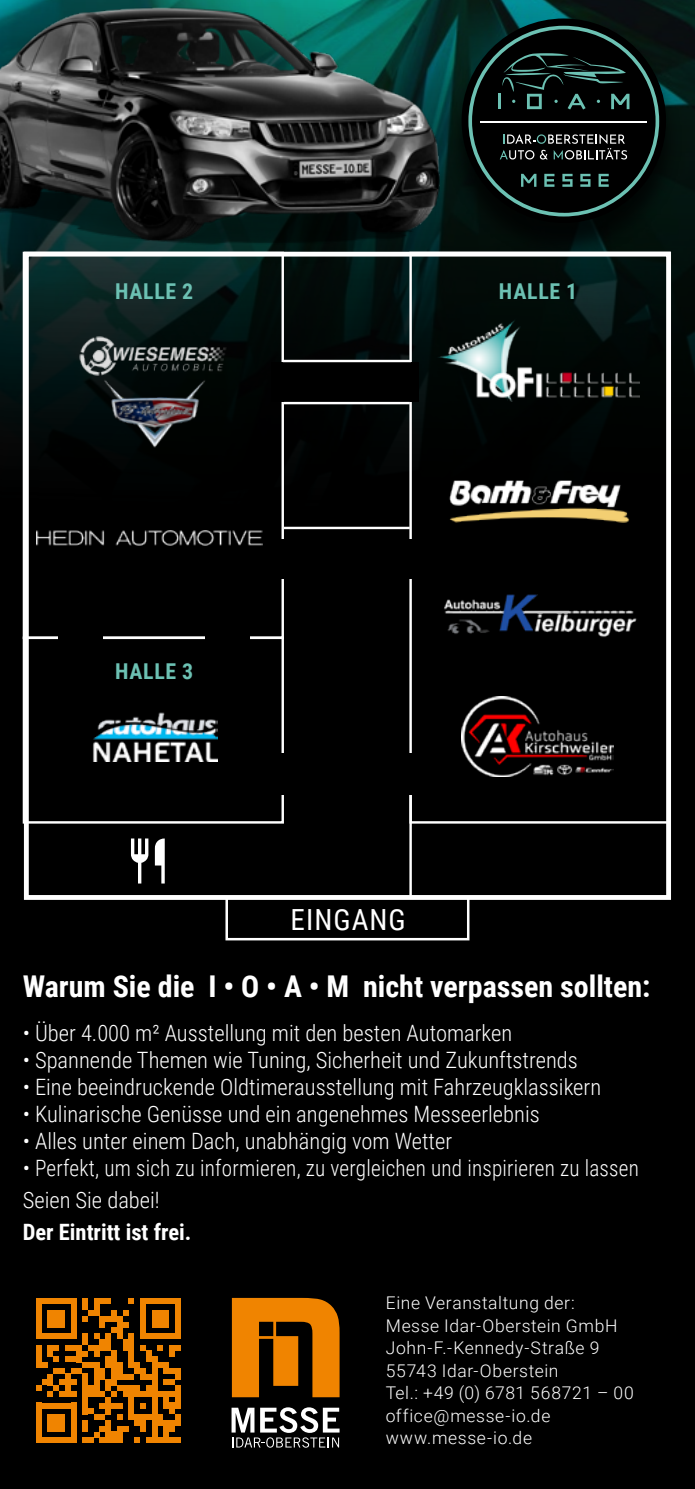
<style>
.page{position:relative;width:695px;height:1489px;background:#fff}
.page>*{position:absolute;margin:0;border:0;box-sizing:border-box;transform-origin:0 0}
.t1{font:700 30px "Roboto Condensed";color:#fff}
.t2{font:29px "Roboto Condensed";letter-spacing:.035em;color:#fff}
.t3{font:300 22.5px/32px "Roboto Condensed";color:#fff}
.t4{font:700 22.5px "Roboto Condensed";color:#fff}
.t5{font:700 21.75px "Roboto Condensed";letter-spacing:.035em;color:#6cc1b3}
.t6{font:300 17.5px/22.5px "Roboto";letter-spacing:.035em;color:#fff}
</style>
<div class="page">
<div style="left:0;top:0;width:694px;height:1488px;background:#000"></div>
<svg style="left:131px;top:838px;width:34px;height:45px"></svg>
<img style="left:0;top:0;width:694px;height:617px">
<svg style="left:231px;top:1407px;width:108px;height:40px"></svg>
<svg style="left:232px;top:1297px;width:107px;height:100px"></svg>
<div style="left:36px;top:1298px;width:6px;height:35px;background:#f08400"></div>
<div style="left:36px;top:1344px;width:6px;height:17px;background:#f08400"></div>
<div style="left:36px;top:1402px;width:6px;height:11px;background:#f08400"></div>
<div style="left:36px;top:1413px;width:6px;height:18px;background:#f08400"></div>
<div style="left:36px;top:1431px;width:6px;height:11px;background:#f08400"></div>
<svg style="left:36px;top:1361px;width:11px;height:6px"></svg>
<div style="left:47px;top:1309px;width:6px;height:18px;background:#f08400"></div>
<div style="left:47px;top:1344px;width:6px;height:12px;background:#f08400"></div>
<div style="left:47px;top:1373px;width:6px;height:12px;background:#f08400"></div>
<div style="left:47px;top:1413px;width:6px;height:18px;background:#f08400"></div>
<div style="left:53px;top:1309px;width:6px;height:18px;background:#f08400"></div>
<div style="left:53px;top:1413px;width:6px;height:18px;background:#f08400"></div>
<div style="left:59px;top:1309px;width:6px;height:18px;background:#f08400"></div>
<svg style="left:36px;top:1379px;width:29px;height:17px"></svg>
<div style="left:59px;top:1413px;width:6px;height:18px;background:#f08400"></div>
<svg style="left:42px;top:1298px;width:29px;height:6px"></svg>
<div style="left:65px;top:1373px;width:6px;height:23px;background:#f08400"></div>
<svg style="left:42px;top:1403px;width:29px;height:5px"></svg>
<svg style="left:42px;top:1437px;width:29px;height:5px"></svg>
<div style="left:71px;top:1298px;width:5px;height:35px;background:#f08400"></div>
<svg style="left:36px;top:1333px;width:40px;height:5px"></svg>
<svg style="left:71px;top:1379px;width:5px;height:17px"></svg>
<div style="left:71px;top:1402px;width:5px;height:11px;background:#f08400"></div>
<div style="left:71px;top:1413px;width:5px;height:18px;background:#f08400"></div>
<div style="left:71px;top:1431px;width:5px;height:11px;background:#f08400"></div>
<div style="left:82px;top:1333px;width:6px;height:11px;background:#f08400"></div>
<div style="left:82px;top:1373px;width:6px;height:23px;background:#f08400"></div>
<div style="left:82px;top:1396px;width:6px;height:17px;background:#f08400"></div>
<div style="left:82px;top:1419px;width:6px;height:12px;background:#f08400"></div>
<svg style="left:53px;top:1344px;width:41px;height:29px"></svg>
<div style="left:88px;top:1385px;width:6px;height:11px;background:#f08400"></div>
<div style="left:94px;top:1344px;width:6px;height:12px;background:#f08400"></div>
<div style="left:94px;top:1361px;width:6px;height:35px;background:#f08400"></div>
<div style="left:100px;top:1338px;width:5px;height:12px;background:#f08400"></div>
<div style="left:100px;top:1367px;width:5px;height:12px;background:#f08400"></div>
<svg style="left:100px;top:1391px;width:5px;height:5px"></svg>
<svg style="left:88px;top:1403px;width:17px;height:16px"></svg>
<svg style="left:82px;top:1426px;width:23px;height:16px"></svg>
<div style="left:105px;top:1333px;width:6px;height:17px;background:#f08400"></div>
<svg style="left:105px;top:1356px;width:6px;height:11px"></svg>
<div style="left:105px;top:1379px;width:6px;height:11px;background:#f08400"></div>
<div style="left:105px;top:1396px;width:6px;height:17px;background:#f08400"></div>
<div style="left:105px;top:1419px;width:6px;height:12px;background:#f08400"></div>
<div style="left:105px;top:1431px;width:6px;height:11px;background:#f08400"></div>
<div style="left:111px;top:1350px;width:6px;height:11px;background:#f08400"></div>
<div style="left:111px;top:1361px;width:6px;height:24px;background:#f08400"></div>
<div style="left:111px;top:1431px;width:6px;height:11px;background:#f08400"></div>
<div style="left:117px;top:1361px;width:6px;height:18px;background:#f08400"></div>
<svg style="left:111px;top:1385px;width:12px;height:11px"></svg>
<div style="left:117px;top:1431px;width:6px;height:11px;background:#f08400"></div>
<div style="left:123px;top:1338px;width:5px;height:12px;background:#f08400"></div>
<div style="left:123px;top:1385px;width:5px;height:11px;background:#f08400"></div>
<svg style="left:117px;top:1426px;width:11px;height:5px"></svg>
<svg style="left:82px;top:1298px;width:52px;height:40px"></svg>
<div style="left:128px;top:1333px;width:6px;height:28px;background:#f08400"></div>
<svg style="left:128px;top:1361px;width:6px;height:6px"></svg>
<svg style="left:123px;top:1374px;width:11px;height:5px"></svg>
<div style="left:128px;top:1385px;width:6px;height:11px;background:#f08400"></div>
<div style="left:128px;top:1396px;width:6px;height:17px;background:#f08400"></div>
<svg style="left:111px;top:1403px;width:23px;height:16px"></svg>
<div style="left:134px;top:1361px;width:6px;height:12px;background:#f08400"></div>
<div style="left:134px;top:1385px;width:6px;height:11px;background:#f08400"></div>
<div style="left:134px;top:1413px;width:6px;height:12px;background:#f08400"></div>
<svg style="left:134px;top:1437px;width:6px;height:5px"></svg>
<div style="left:140px;top:1298px;width:6px;height:35px;background:#f08400"></div>
<svg style="left:140px;top:1345px;width:6px;height:5px"></svg>
<div style="left:140px;top:1413px;width:6px;height:18px;background:#f08400"></div>
<div style="left:146px;top:1350px;width:6px;height:11px;background:#f08400"></div>
<svg style="left:140px;top:1403px;width:12px;height:16px"></svg>
<div style="left:152px;top:1309px;width:5px;height:18px;background:#f08400"></div>
<div style="left:152px;top:1396px;width:5px;height:17px;background:#f08400"></div>
<div style="left:152px;top:1413px;width:5px;height:18px;background:#f08400"></div>
<div style="left:152px;top:1431px;width:5px;height:11px;background:#f08400"></div>
<div style="left:157px;top:1309px;width:6px;height:18px;background:#f08400"></div>
<svg style="left:157px;top:1345px;width:6px;height:5px"></svg>
<div style="left:157px;top:1413px;width:6px;height:12px;background:#f08400"></div>
<svg style="left:146px;top:1437px;width:17px;height:5px"></svg>
<div style="left:163px;top:1309px;width:6px;height:18px;background:#f08400"></div>
<div style="left:163px;top:1396px;width:6px;height:12px;background:#f08400"></div>
<div style="left:163px;top:1419px;width:6px;height:12px;background:#f08400"></div>
<div style="left:163px;top:1431px;width:6px;height:11px;background:#f08400"></div>
<svg style="left:146px;top:1298px;width:29px;height:6px"></svg>
<div style="left:169px;top:1344px;width:6px;height:12px;background:#f08400"></div>
<svg style="left:140px;top:1356px;width:35px;height:40px"></svg>
<div style="left:169px;top:1402px;width:6px;height:11px;background:#f08400"></div>
<div style="left:169px;top:1419px;width:6px;height:12px;background:#f08400"></div>
<div style="left:175px;top:1298px;width:5px;height:35px;background:#f08400"></div>
<svg style="left:140px;top:1333px;width:40px;height:5px"></svg>
<svg style="left:175px;top:1345px;width:5px;height:5px"></svg>
<div style="left:175px;top:1367px;width:5px;height:12px;background:#f08400"></div>
<div style="left:175px;top:1385px;width:5px;height:11px;background:#f08400"></div>
<div style="left:175px;top:1396px;width:5px;height:12px;background:#f08400"></div>
<div style="left:175px;top:1413px;width:5px;height:12px;background:#f08400"></div>
<svg style="left:169px;top:1437px;width:11px;height:5px"></svg>
<div style="left:445px;top:23px;width:237px;height:236px;background:#000;opacity:.75"></div>
<div style="left:461px;top:18px;width:205px;height:205px;background:#000;border-radius:50%"></div>
<svg style="left:490px;top:26px;width:169px;height:190px"></svg>
<img style="left:0;top:0;width:490px;height:272px">
<img style="left:461px;top:696px;width:152px;height:80px">
<div style="left:24px;top:252px;width:647px;height:647px;border:5px solid #fff"></div>
<img style="left:93px;top:712px;width:124px;height:49px">
<img style="left:80px;top:336px;width:147px;height:39px">
<img style="left:37px;top:530px;width:225px;height:16px">
<img style="left:437px;top:318px;width:202px;height:83px">
<img style="left:446px;top:479px;width:183px;height:43px">
<img style="left:436px;top:586px;width:210px;height:51px">
<div style="left:225px;top:895px;width:244px;height:45px;border:2px solid #fff"></div>
<div style="left:23px;top:252px;width:261px;height:387px;border:2px solid #fff"></div>
<div style="left:23px;top:636px;width:261px;height:187px;border:2px solid #fff"></div>
<div style="left:409px;top:252px;width:261px;height:571px;border:2px solid #fff"></div>
<hr style="left:284px;top:526px;width:125px;height:3px;background:#fff">
<div style="left:272px;top:539px;width:147px;height:39px;background:#000"></div>
<div style="left:272px;top:362px;width:147px;height:40px;background:#000"></div>
<hr style="left:284px;top:402px;width:125px;height:2px;background:#fff">
<hr style="left:283px;top:360px;width:128px;height:2px;background:#fff">
<hr style="left:409px;top:771px;width:3px;height:126px;background:#fff">
<div style="left:58px;top:616px;width:44px;height:40px;background:#000"></div>
<div style="left:206px;top:616px;width:44px;height:40px;background:#000"></div>
<img style="left:101px;top:368px;width:107px;height:98px">
<div style="left:269px;top:753px;width:152px;height:41px;background:#000"></div>
<p class="t5" style="left:115px;top:276px;width:80px">HALLE 2</p>
<p class="t5" style="left:499px;top:276px;width:80px">HALLE 1</p>
<p class="t5" style="left:115px;top:656px;width:80px">HALLE 3</p>
<p class="t2" style="left:290px;top:899px;width:117px">EINGANG</p>
<h1 class="t1" style="left:23px;top:964px;width:629px">Warum Sie die I • O • A • M nicht verpassen sollten:</h1>
<p class="t3" style="left:23px;top:1016px;width:491px">• Über 4.000 m² Ausstellung mit den besten Automarken</p>
<p class="t3" style="left:23px;top:1043px;width:556px">• Spannende Themen wie Tuning, Sicherheit und Zukunftstrends</p>
<p class="t3" style="left:23px;top:1070px;width:580px">• Eine beeindruckende Oldtimerausstellung mit Fahrzeugklassikern</p>
<p class="t3" style="left:23px;top:1097px;width:518px">• Kulinarische Genüsse und ein angenehmes Messeerlebnis</p>
<p class="t3" style="left:23px;top:1124px;width:431px">• Alles unter einem Dach, unabhängig vom Wetter</p>
<p class="t3" style="left:23px;top:1151px;width:617px">• Perfekt, um sich zu informieren, zu vergleichen und inspirieren zu lassen<br>Seien Sie dabei!</p>
<p class="t4" style="left:23px;top:1216px;width:170px">Der Eintritt ist frei.</p>
<p class="t6" style="left:386px;top:1290px;width:249px">Eine Veranstaltung der:<br>Messe Idar-Oberstein GmbH<br>John-F.-Kennedy-Straße 9<br>55743 Idar-Oberstein<br>Tel.: +49 (0) 6781 568721 – 00 office@messe-io.de www.messe-io.de</p>
</div>
